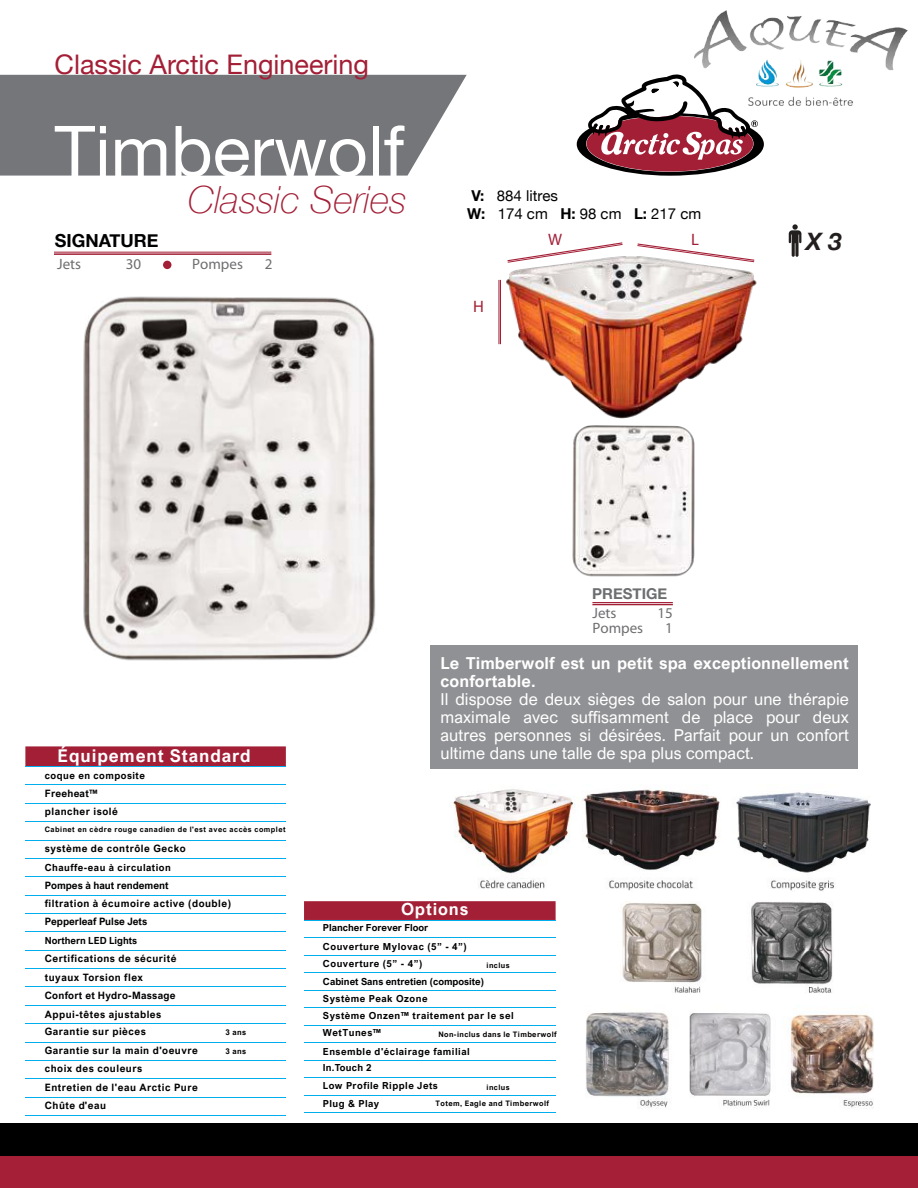
<style>
.page{position:relative;width:918px;height:1188px;background:#fff}
.page>*{position:absolute;margin:0;border:0;box-sizing:border-box;transform-origin:0 0}
.t1{font:70.5px "Helvetica Neue";color:#fff}
.t2{font:italic 100 37.5px "Helvetica Neue";color:#a31f36}
.t3{font:27px "Helvetica Neue";color:#a31f36}
.t4{font:italic 700 24px "Helvetica Neue";color:#241f1f}
.t5{font:700 18px "Helvetica Neue";color:#000}
.t6{font:700 17.55px "Arial Nova";letter-spacing:.05em;color:#fff}
.t7{font:700 16.8px "Arial Nova";letter-spacing:.05em;color:#fff}
.t8{font:16.65px "Myriad Pro";color:#a31f36}
.t9{font:16.5px/18px "Arial Nova";letter-spacing:.005em;color:#fff;text-align:justify}
.t10{font:700 16.5px/18px "Arial Nova";letter-spacing:.005em;color:#fff}
.t11{font:15px/18px "Helvetica Neue";color:#000}
.t12{font:15px "Myriad Pro";color:#6d6e70}
.t13{font:700 15px "Helvetica Neue";color:#6d6e70}
.t14{font:700 10.2px/17.7px "Arial Nova";letter-spacing:.05em;color:#000}
.t15{font:700 10.2px "Arial Nova";color:#000}
.t16{font:700 10.2px "Arial Nova";letter-spacing:.025em;color:#000}
.t17{font:700 9.75px/18.1px "Arial Nova";letter-spacing:.05em;color:#000}
.t18{font:700 9.75px/18.6px "Arial Nova";color:#000}
.t19{font:700 7.95px "Arial Nova";letter-spacing:.05em;color:#000}
.t20{font:700 7.5px "Arial Nova";letter-spacing:.05em;color:#000}
.s1{font-weight:700}
</style>
<div class="page">
<div style="left:0;top:1124px;width:918px;height:32px;background:#000"></div>
<div style="left:0;top:1156px;width:918px;height:32px;background:#a52037"></div>
<svg style="left:0;top:75px;width:467px;height:101px;background:#7e7f82"></svg>
<svg style="left:576px;top:74px;width:190px;height:102px"></svg>
<svg style="left:789px;top:224px;width:12px;height:33px"></svg>
<div style="left:430px;top:646px;width:428px;height:123px;background:#909194"></div>
<hr style="left:54px;top:252px;width:217px;height:1px;background:#a31f36">
<hr style="left:54px;top:253px;width:217px;height:2px;background:#a31f36">
<div style="left:163px;top:261px;width:8px;height:8px;background:#a31f36;border-radius:50%"></div>
<img style="left:506px;top:256px;width:251px;height:163px">
<svg style="left:506px;top:242px;width:118px;height:21px"></svg>
<svg style="left:636px;top:243px;width:120px;height:19px"></svg>
<hr style="left:499px;top:280px;width:1px;height:64px;background:#a31f36">
<hr style="left:500px;top:280px;width:1px;height:64px;background:#a31f36">
<img style="left:83px;top:296px;width:293px;height:365px">
<hr style="left:592px;top:602px;width:81px;height:1px;background:#a31f36">
<hr style="left:592px;top:604px;width:81px;height:1px;background:#a31f36">
<img style="left:572px;top:426px;width:123px;height:151px">
<div style="left:25px;top:746px;width:261px;height:20px;background:#a31f36"></div>
<hr style="left:26px;top:766px;width:260px;height:1px;background:#00adef">
<hr style="left:26px;top:785px;width:260px;height:1px;background:#00adef">
<hr style="left:26px;top:803px;width:260px;height:1px;background:#00adef">
<hr style="left:26px;top:821px;width:260px;height:1px;background:#00adef">
<hr style="left:26px;top:840px;width:260px;height:1px;background:#00adef">
<hr style="left:26px;top:858px;width:260px;height:1px;background:#00adef">
<hr style="left:26px;top:876px;width:260px;height:1px;background:#00adef">
<hr style="left:26px;top:895px;width:260px;height:1px;background:#00adef">
<hr style="left:26px;top:913px;width:260px;height:1px;background:#00adef">
<hr style="left:26px;top:931px;width:260px;height:1px;background:#00adef">
<hr style="left:26px;top:950px;width:260px;height:1px;background:#00adef">
<hr style="left:26px;top:987px;width:260px;height:1px;background:#00adef">
<hr style="left:26px;top:1005px;width:260px;height:1px;background:#00adef">
<hr style="left:26px;top:1023px;width:260px;height:1px;background:#00adef">
<hr style="left:26px;top:1042px;width:260px;height:1px;background:#00adef">
<hr style="left:26px;top:1060px;width:260px;height:1px;background:#00adef">
<hr style="left:26px;top:1078px;width:260px;height:1px;background:#00adef">
<hr style="left:26px;top:1097px;width:260px;height:1px;background:#00adef">
<hr style="left:26px;top:1115px;width:260px;height:1px;background:#00adef">
<hr style="left:26px;top:968px;width:260px;height:1px;background:#00adef">
<div style="left:304px;top:901px;width:252px;height:19px;background:#a31f36"></div>
<hr style="left:304px;top:920px;width:252px;height:1px;background:#00adef">
<hr style="left:304px;top:938px;width:252px;height:1px;background:#00adef">
<hr style="left:304px;top:955px;width:252px;height:1px;background:#00adef">
<hr style="left:304px;top:972px;width:252px;height:1px;background:#00adef">
<hr style="left:304px;top:990px;width:252px;height:1px;background:#00adef">
<hr style="left:304px;top:1007px;width:252px;height:1px;background:#00adef">
<hr style="left:304px;top:1025px;width:252px;height:1px;background:#00adef">
<hr style="left:304px;top:1112px;width:252px;height:1px;background:#00adef">
<hr style="left:304px;top:1060px;width:252px;height:1px;background:#00adef">
<hr style="left:304px;top:1077px;width:252px;height:1px;background:#00adef">
<hr style="left:304px;top:1095px;width:252px;height:1px;background:#00adef">
<hr style="left:304px;top:1042px;width:252px;height:1px;background:#00adef">
<img style="left:694px;top:11px;width:214px;height:94px">
<img style="left:453px;top:789px;width:418px;height:103px">
<img style="left:586px;top:901px;width:288px;height:208px">
<h3 class="t3" style="left:55px;top:45px;width:316px">Classic Arctic Engineering</h3>
<h1 class="t1" style="left:55px;top:100px;width:351px">Timberwolf</h1>
<h2 class="t2" style="left:188px;top:170px;width:220px">Classic Series</h2>
<h3 class="t5" style="left:55px;top:226px;width:105px">SIGNATURE</h3>
<h3 class="t12" style="left:57px;top:255px;width:25px">Jets</h3>
<h3 class="t12" style="left:126px;top:255px;width:17px">30</h3>
<h3 class="t12" style="left:265px;top:255px;width:9px">2</h3>
<h3 class="t11" style="left:467px;top:187px;width:236px"><span class="s1">V:</span> 884 litres<br><span class="s1">W:</span> 174 cm <span class="s1">H:</span> 98 cm <span class="s1">L:</span> 217 cm</h3>
<h3 class="t8" style="left:473px;top:296px;width:12px">H</h3>
<h3 class="t8" style="left:548px;top:229px;width:16px">W</h3>
<h3 class="t8" style="left:691px;top:229px;width:9px">L</h3>
<h3 class="t4" style="left:806px;top:223px;width:38px">X 3</h3>
<h3 class="t6" style="left:58px;top:745px;width:195px">Équipement Standard</h3>
<p class="t17" style="left:45px;top:766px;width:102px">coque en composite</p>
<p class="t14" style="left:45px;top:785px;width:75px">Freeheat™ plancher isolé</p>
<p class="t20" style="left:45px;top:825px;width:242px">Cabinet en cèdre rouge canadien de l'est avec accès complet</p>
<p class="t14" style="left:45px;top:839px;width:142px">système de contrôle Gecko</p>
<p class="t17" style="left:45px;top:858px;width:128px">Chauffe-eau à circulation</p>
<p class="t15" style="left:45px;top:880px;width:125px">Pompes à haut rendement</p>
<h3 class="t13" style="left:592px;top:582px;width:76px">PRESTIGE</h3>
<h3 class="t12" style="left:593px;top:604px;width:25px">Jets</h3>
<h3 class="t12" style="left:657px;top:604px;width:17px">15</h3>
<h3 class="t12" style="left:593px;top:619px;width:52px">Pompes</h3>
<h3 class="t12" style="left:665px;top:619px;width:9px">1</h3>
<h3 class="t10" style="left:441px;top:654px;width:410px">Le Timberwolf est un petit spa exceptionnellement confortable.</h3>
<h3 class="t9" style="left:441px;top:690px;width:410px">Il dispose de deux sièges de salon pour une thérapie maximale avec suffisamment de place pour deux autres personnes si désirées. Parfait pour un confort ultime dans une talle de spa plus compact.</h3>
<p class="t14" style="left:45px;top:894px;width:188px">filtration à écumoire active (double)</p>
<p class="t15" style="left:45px;top:916px;width:104px">Pepperleaf Pulse Jets</p>
<p class="t18" style="left:45px;top:931px;width:94px">Northern LED Lights</p>
<p class="t14" style="left:45px;top:949px;width:133px;line-height:18.6px">Certifications de sécurité tuyaux Torsion flex</p>
<p class="t14" style="left:45px;top:1005px;width:118px">Appui-têtes ajustables</p>
<p class="t16" style="left:45px;top:989px;width:132px">Confort et Hydro-Massage</p>
<p class="t14" style="left:45px;top:1023px;width:103px">Garantie sur pièces</p>
<p class="t19" style="left:225px;top:1028px;width:22px">3 ans</p>
<p class="t14" style="left:45px;top:1041px;width:155px">Garantie sur la main d'oeuvre</p>
<p class="t19" style="left:225px;top:1046px;width:22px">3 ans</p>
<p class="t14" style="left:45px;top:1060px;width:99px">choix des couleurs</p>
<p class="t14" style="left:45px;top:1078px;width:155px;line-height:18.5px">Entretien de l'eau Arctic Pure<br>Chûte d'eau</p>
<h3 class="t7" style="left:401px;top:899px;width:69px">Options</h3>
<p class="t18" style="left:323px;top:918px;width:145px">Plancher Forever Floor<br>Couverture Mylovac (5” - 4”)</p>
<p class="t18" style="left:323px;top:973px;width:163px;line-height:17px">Cabinet Sans entretien (composite)<br>Système Peak Ozone</p>
<p class="t17" style="left:323px;top:955px;width:101px">Couverture (5” - 4”)</p>
<p class="t20" style="left:487px;top:961px;width:24px">inclus</p>
<p class="t17" style="left:323px;top:1006px;width:192px">Système Onzen™ traitement par le sel</p>
<p class="t17" style="left:323px;top:1024px;width:60px">WetTunes™</p>
<p class="t20" style="left:438px;top:1030px;width:120px">Non-inclus dans le Timberwolf</p>
<p class="t17" style="left:323px;top:1042px;width:148px">Ensemble d'éclairage familial</p>
<p class="t17" style="left:323px;top:1059px;width:117px">In.Touch 2<br>Low Profile Ripple Jets</p>
<p class="t20" style="left:487px;top:1083px;width:24px">inclus</p>
<p class="t17" style="left:323px;top:1094px;width:58px">Plug &amp; Play</p>
<p class="t20" style="left:436px;top:1099px;width:115px">Totem, Eagle and Timberwolf</p>
</div>
